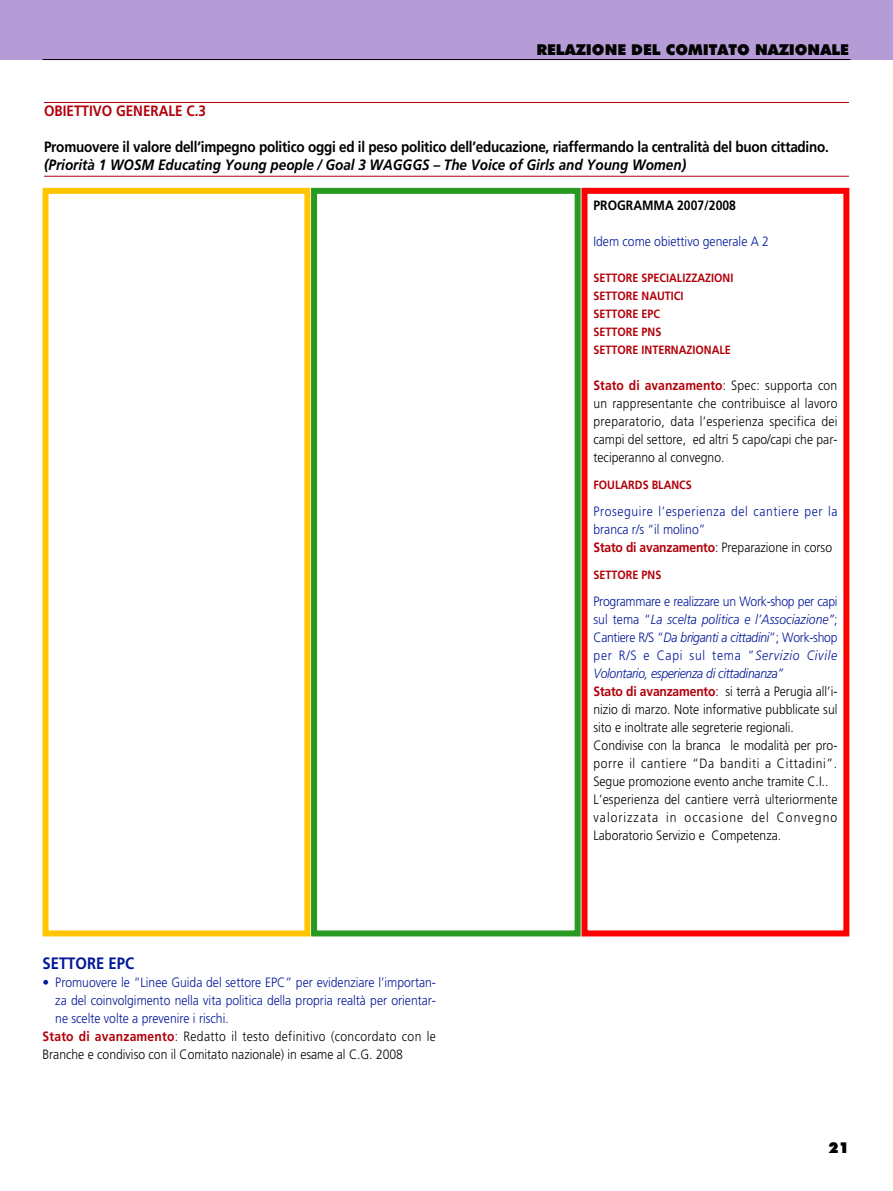
<style>
.page{position:relative;width:893px;height:1191px;background:#fff}
.page>*{position:absolute;margin:0;border:0;box-sizing:border-box;transform-origin:0 0}
.t1{font:700 16.5px "Frutiger";color:#001698;scale:.9 1}
.t2{font:700 15px "Frutiger";letter-spacing:-.015em;color:#000;scale:.9 1}
.t3{font:italic 700 15px "Frutiger";color:#000;scale:.9 1}
.t4{font:900 15px "Futura BT";color:#000}
.t5{font:700 15px "Frutiger";color:#b3000b;scale:.9 1}
.t6{font:300 13.5px/18px "Frutiger";color:#000;text-align:justify;scale:.9 1}
.t7{font:300 13.5px "Frutiger";color:#001698;scale:.9 1}
.t8{font:300 13.5px/18px "Frutiger";letter-spacing:.05em;color:#001698;scale:.9 1}
.t9{font:300 13.5px "Frutiger";color:#001698}
.t10{font:300 13.5px "Frutiger";letter-spacing:.025em;color:#000;scale:.9 1}
.t11{font:700 13.5px "Frutiger";color:#000;scale:.9 1}
.t12{font:700 12px/18px "Frutiger";color:#b3000b;scale:.9 1}
.s1{font-weight:700;color:#b3000b}
.s2{color:#000}
.s3{color:#001698}
.s4{font-style:italic;color:#001698}
</style>
<div class="page">
<div style="left:0;top:0;width:893px;height:59px;background:#b59cd6"></div>
<hr style="left:43px;top:59px;width:807px;height:1px;background:#000">
<hr style="left:44px;top:102px;width:805px;height:1px;background:#b3000b">
<hr style="left:44px;top:176px;width:805px;height:1px;background:#b3000b">
<div style="left:43px;top:188px;width:267px;height:748px;border:6px solid #ffc500"></div>
<div style="left:311px;top:188px;width:270px;height:748px;border:6px solid #289a22"></div>
<div style="left:581px;top:188px;width:268px;height:748px;border:6px solid #f00"></div>
<p class="t4" style="left:536px;top:44px;width:314px">RELAZIONE DEL COMITATO NAZIONALE</p>
<p class="t5" style="left:44px;top:105px;width:182px">OBIETTIVO GENERALE C.3</p>
<p class="t2" style="left:44px;top:141px;width:874px">Promuovere il valore dell’impegno politico oggi ed il peso politico dell’educazione, riaffermando la centralità del buon cittadino.</p>
<p class="t3" style="left:44px;top:159px;width:715px">(Priorità 1 WOSM Educating Young people / Goal 3 WAGGGS – The Voice of Girls and Young Women)</p>
<p class="t11" style="left:593px;top:200px;width:160px">PROGRAMMA 2007/2008</p>
<p class="t7" style="left:593px;top:236px;width:197px">Idem come obiettivo generale A 2</p>
<p class="t12" style="left:593px;top:270px;width:157px">SETTORE SPECIALIZZAZIONI<br>SETTORE NAUTICI<br>SETTORE EPC<br>SETTORE PNS<br>SETTORE INTERNAZIONALE</p>
<p class="t6" style="left:593px;top:377px;width:273px"><span class="s1">Stato di avanzamento</span>: Spec: supporta con un rappresentante che contribuisce al lavoro preparatorio, data l’esperienza specifica dei campi del settore, ed altri 5 capo/capi che par&shy;teciperanno al convegno.</p>
<p class="t12" style="left:593px;top:477px;width:111px">FOULARDS BLANCS</p>
<p class="t8" style="left:593px;top:503px;width:273px">Proseguire l’esperienza del cantiere per la branca r/s “il molino”<br><span class="s1">Stato di avanzamento</span><span class="s2">: Preparazione in corso</span></p>
<p class="t12" style="left:593px;top:567px;width:77px">SETTORE PNS</p>
<p class="t6" style="left:593px;top:593px;width:273px;text-align:left"><span class="s3">Programmare e realizzare un Work-shop per capi sul tema “</span><span class="s4">La scelta politica e l’Associazione”</span><span class="s3">; Cantiere R/S “</span><span class="s4">Da briganti a cittadini</span><span class="s3">”; Work-shop per R/S e Capi sul tema ”</span><span class="s4">Servizio Civile Volontario, esperienza di cittadinanza”<br></span><span class="s1">Stato di avanzamento</span>: si terrà a Perugia all’i&shy;nizio di marzo. Note informative pubblicate sul sito e inoltrate alle segreterie regionali.<br>Condivise con la branca le modalità per pro&shy;porre il cantiere “Da banditi a Cittadini”.<br>Segue promozione evento anche tramite C.I..<br>L’esperienza del cantiere verrà ulteriormente valorizzata in occasione del Convegno Laboratorio Servizio e Competenza.</p>
<p class="t1" style="left:43px;top:957px;width:103px">SETTORE EPC</p>
<p class="t9" style="left:43px;top:977px;width:395px">• Promuovere le “Linee Guida del settore EPC” per evidenziare l’importan-</p>
<p class="t7" style="left:55px;top:995px;width:424px">za del coinvolgimento nella vita politica della propria realtà per orientar-</p>
<p class="t7" style="left:55px;top:1013px;width:194px">ne scelte volte a prevenire i rischi.</p>
<p class="t10" style="left:43px;top:1031px;width:439px"><span class="s1">Stato di avanzamento</span>: Redatto il testo definitivo (concordato con le</p>
<p class="t6" style="left:43px;top:1046px;width:402px">Branche e condiviso con il Comitato nazionale) in esame al C.G. 2008</p>
<p class="t4" style="left:828px;top:1141px;width:22px">21</p>
</div>
